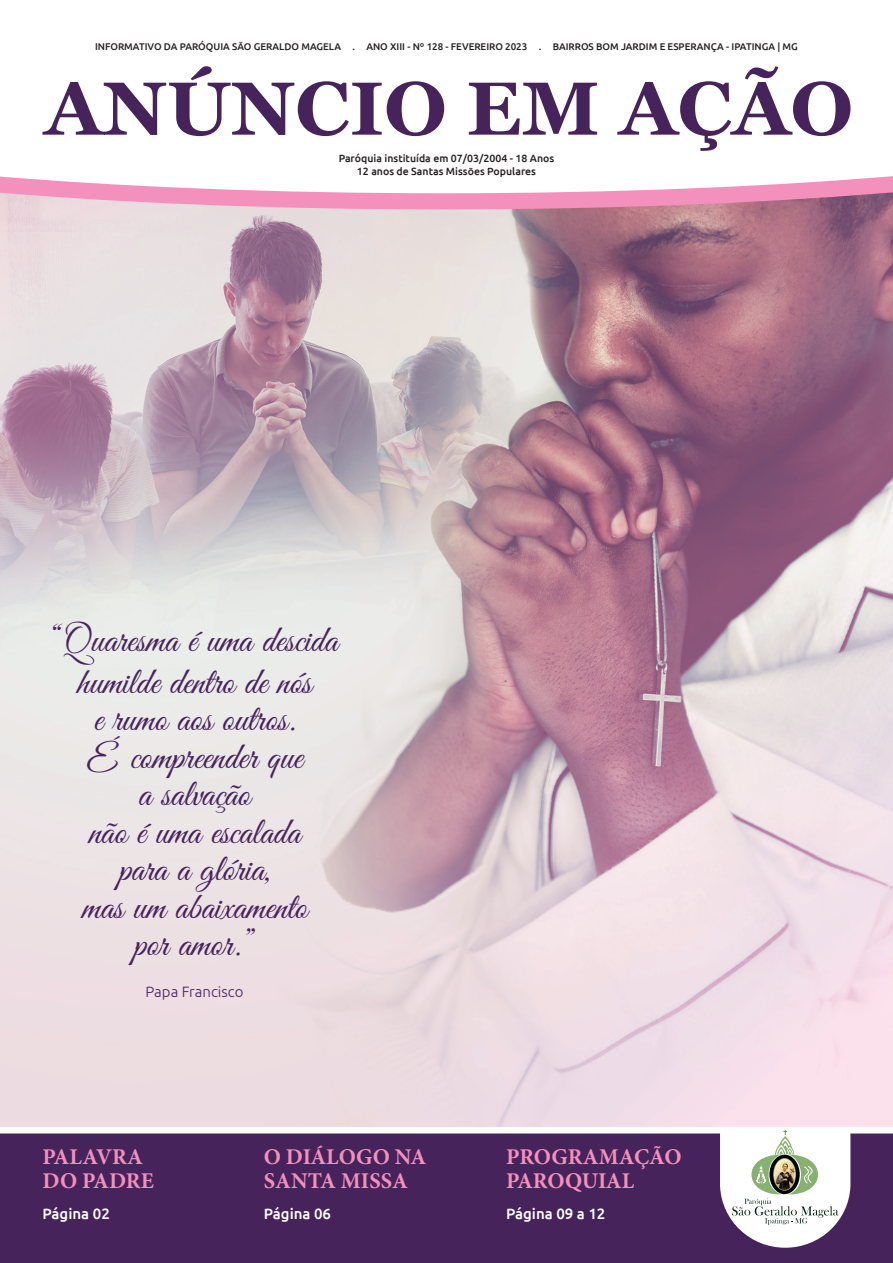
<style>
.page{position:relative;width:893px;height:1263px;background:#fff}
.page>*{position:absolute;margin:0;border:0;box-sizing:border-box;transform-origin:0 0}
.t1{font:37.5px/42px "Great Vibes";color:#47235c;text-align:center}
.t2{font:700 22.5px/24px "Minion Pro";color:#f390bc}
.t3{font:500 15px "Ubuntu";color:#fff}
.t4{font:300 15px "Ubuntu";color:#47235c}
.t5{font:500 10.5px "Ubuntu";color:#231f20}
.t6{font:500 9.75px "Ubuntu";color:#231f20}
</style>
<div class="page">
<img style="left:0;top:209px;width:893px;height:918px">
<div style="left:0;top:1131px;width:893px;height:132px;background:#47235c"></div>
<svg style="left:0;top:193px;width:893px;height:16px;background:#e395b7"></svg>
<svg style="left:0;top:103px;width:893px;height:90px"></svg>
<svg style="left:42px;top:66px;width:808px;height:85px"></svg>
<svg style="left:0;top:1129px;width:893px;height:119px"></svg>
<svg style="left:732px;top:1130px;width:106px;height:95px;background:#dadfd5"></svg>
<p class="t6" style="left:95px;top:40px;width:704px">INFORMATIVO DA PARÓQUIA SÃO GERALDO MAGELA . ANO XIII - Nº 128 - FEVEREIRO 2023 . BAIRROS BOM JARDIM E ESPERANÇA - IPATINGA | MG</p>
<p class="t5" style="left:339px;top:152px;width:217px">Paróquia instituída em 07/03/2004 - 18 Anos</p>
<p class="t5" style="left:357px;top:164px;width:181px">12 anos de Santas Missões Populares</p>
<p class="t1" style="left:51px;top:621px;width:288px">“Quaresma é uma descida humilde dentro de nós</p>
<p class="t1" style="left:94px;top:701px;width:203px">e rumo aos outros.</p>
<p class="t1" style="left:87px;top:738px;width:218px">É compreender que</p>
<p class="t1" style="left:139px;top:776px;width:113px">a salvação</p>
<p class="t1" style="left:89px;top:813px;width:213px">não é uma escalada</p>
<p class="t1" style="left:119px;top:851px;width:153px">para a glória,</p>
<p class="t1" style="left:82px;top:888px;width:227px">mas um abaixamento</p>
<p class="t1" style="left:134px;top:926px;width:123px">por amor.”</p>
<p class="t4" style="left:146px;top:983px;width:100px">Papa Francisco</p>
<p class="t2" style="left:43px;top:1144px;width:113px">PALAVRA<br>DO PADRE</p>
<p class="t3" style="left:43px;top:1204px;width:69px">Página 02</p>
<p class="t2" style="left:264px;top:1144px;width:164px">O DIÁLOGO NA<br>SANTA MISSA</p>
<p class="t3" style="left:264px;top:1204px;width:69px">Página 06</p>
<p class="t2" style="left:506px;top:1144px;width:177px">PROGRAMAÇÃO<br>PAROQUIAL</p>
<p class="t3" style="left:506px;top:1204px;width:101px">Página 09 a 12</p>
</div>
